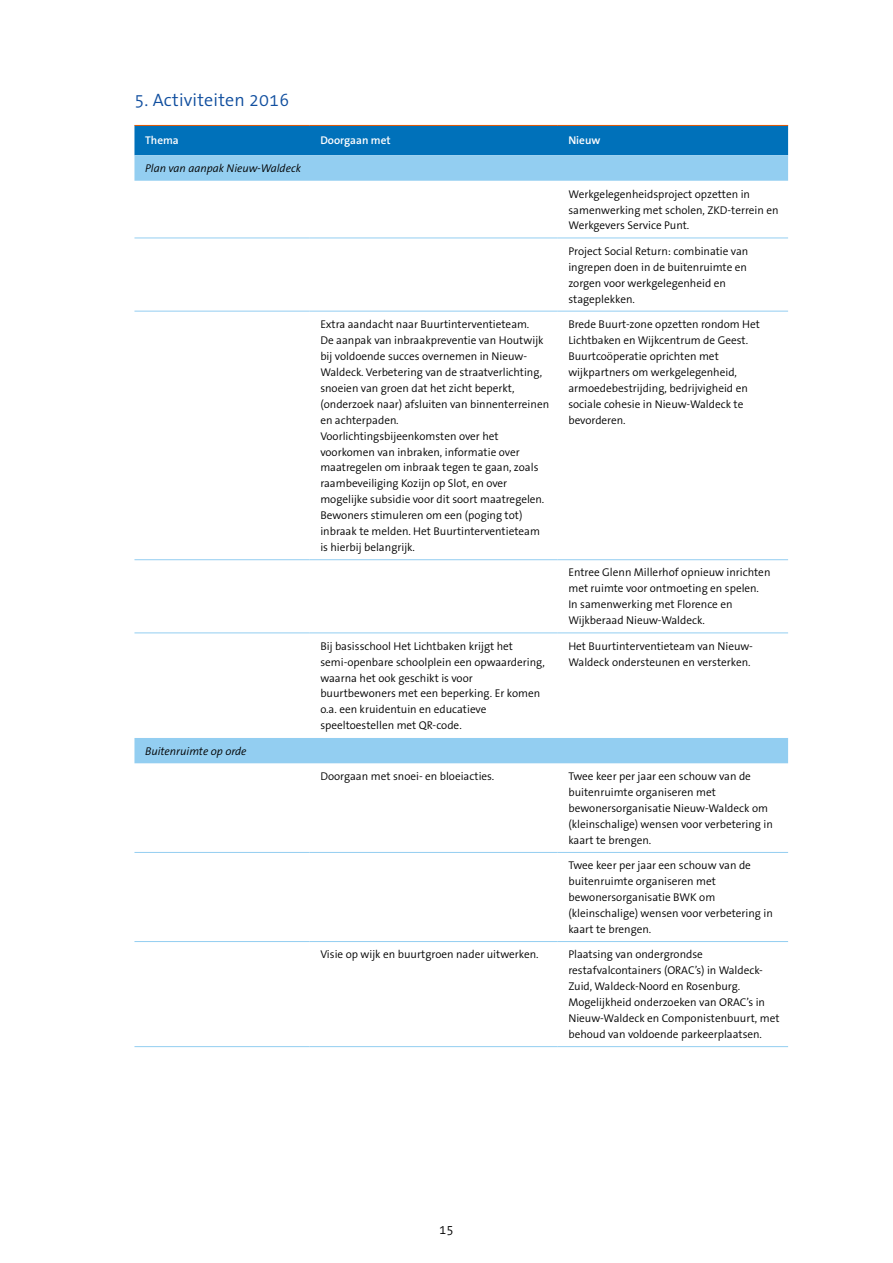
<style>
.page{position:relative;width:893px;height:1263px;background:#fff}
.page>*{position:absolute;margin:0;border:0;box-sizing:border-box;transform-origin:0 0}
.t1{font:300 18px "The Sans B W4";letter-spacing:.01em;color:#114f9f}
.t2{font:300 13.2px "The Mix B W4";color:#000}
.t3{font:300 11.25px/15.9px "The Sans B W4";color:#000}
.t4{font:italic 300 11.25px "The Sans B W4";color:#000}
.t5{font:600 11.25px "The Sans B W6";color:#fff}
</style>
<div class="page">
<div style="left:134px;top:126px;width:654px;height:29px;background:#0071ba"></div>
<svg style="left:134px;top:155px;width:654px;height:608px"></svg>
<hr style="left:134px;top:238px;width:176px;height:1px;background:#93cef1">
<hr style="left:310px;top:238px;width:248px;height:1px;background:#93cef1">
<hr style="left:558px;top:238px;width:230px;height:1px;background:#93cef1">
<hr style="left:310px;top:311px;width:248px;height:1px;background:#93cef1">
<hr style="left:310px;top:559px;width:248px;height:1px;background:#93cef1">
<hr style="left:134px;top:311px;width:176px;height:1px;background:#93cef1">
<hr style="left:134px;top:559px;width:176px;height:1px;background:#93cef1">
<hr style="left:558px;top:311px;width:230px;height:1px;background:#93cef1">
<hr style="left:558px;top:559px;width:230px;height:1px;background:#93cef1">
<hr style="left:134px;top:632px;width:176px;height:1px;background:#93cef1">
<hr style="left:310px;top:632px;width:248px;height:1px;background:#93cef1">
<hr style="left:558px;top:632px;width:230px;height:1px;background:#93cef1">
<hr style="left:134px;top:852px;width:176px;height:1px;background:#93cef1">
<hr style="left:310px;top:852px;width:248px;height:1px;background:#93cef1">
<hr style="left:558px;top:852px;width:230px;height:1px;background:#93cef1">
<hr style="left:134px;top:941px;width:176px;height:1px;background:#93cef1">
<hr style="left:310px;top:941px;width:248px;height:1px;background:#93cef1">
<hr style="left:558px;top:941px;width:230px;height:1px;background:#93cef1">
<hr style="left:134px;top:1046px;width:176px;height:1px;background:#93cef1">
<hr style="left:310px;top:1046px;width:248px;height:1px;background:#93cef1">
<hr style="left:558px;top:1046px;width:230px;height:1px;background:#93cef1">
<hr style="left:134px;top:125px;width:176px;height:1px;background:#e15601">
<hr style="left:310px;top:125px;width:248px;height:1px;background:#e15601">
<hr style="left:558px;top:125px;width:230px;height:1px;background:#e15601">
<h1 class="t1" style="left:134px;top:89px;width:156px">5. Activiteiten 2016</h1>
<p class="t5" style="left:145px;top:133px;width:35px">Thema</p>
<p class="t5" style="left:320px;top:133px;width:72px">Doorgaan met</p>
<p class="t5" style="left:568px;top:133px;width:34px">Nieuw</p>
<p class="t4" style="left:145px;top:162px;width:157px">Plan van aanpak Nieuw-Waldeck</p>
<p class="t3" style="left:568px;top:186px;width:212px">Werkgelegenheidsproject opzetten in samenwerking met scholen, ZKD-terrein en<br>Werkgevers Service Punt.</p>
<p class="t3" style="left:568px;top:243px;width:181px">Project Social Return: combinatie van ingrepen doen in de buitenruimte en zorgen voor werkgelegenheid en stageplekken.</p>
<p class="t3" style="left:320px;top:316px;width:230px">Extra aandacht naar Buurtinterventieteam.<br>De aanpak van inbraakpreventie van Houtwijk bij voldoende succes overnemen in Nieuw-Waldeck. Verbetering van de straatverlichting, snoeien van groen dat het zicht beperkt, (onderzoek naar) afsluiten van binnenterreinen en achterpaden.<br>Voorlichtingsbijeenkomsten over het voorkomen van inbraken, informatie over maatregelen om inbraak tegen te gaan, zoals raambeveiliging Kozijn op Slot, en over mogelijke subsidie voor dit soort maatregelen.<br>Bewoners stimuleren om een (poging tot) inbraak te melden. Het Buurtinterventieteam is hierbij belangrijk.</p>
<p class="t3" style="left:568px;top:316px;width:193px">Brede Buurt-zone opzetten rondom Het Lichtbaken en Wijkcentrum de Geest.<br>Buurtcoöperatie oprichten met wijkpartners om werkgelegenheid, armoedebestrijding, bedrijvigheid en sociale cohesie in Nieuw-Waldeck te bevorderen.</p>
<p class="t3" style="left:568px;top:565px;width:204px">Entree Glenn Millerhof opnieuw inrichten met ruimte voor ontmoeting en spelen.<br>In samenwerking met Florence en Wijkberaad Nieuw-Waldeck.</p>
<p class="t3" style="left:320px;top:638px;width:226px">Bij basisschool Het Lichtbaken krijgt het semi-openbare schoolplein een opwaardering, waarna het ook geschikt is voor buurtbewoners met een beperking. Er komen o.a. een kruidentuin en educatieve speeltoestellen met QR-code.</p>
<p class="t3" style="left:568px;top:638px;width:186px">Het Buurtinterventieteam van Nieuw-<br>Waldeck ondersteunen en versterken.</p>
<p class="t4" style="left:145px;top:744px;width:103px">Buitenruimte op orde</p>
<p class="t3" style="left:320px;top:768px;width:176px">Doorgaan met snoei- en bloeiacties.</p>
<p class="t3" style="left:568px;top:768px;width:206px">Twee keer per jaar een schouw van de buitenruimte organiseren met bewonersorganisatie Nieuw-Waldeck om (kleinschalige) wensen voor verbetering in kaart te brengen.</p>
<p class="t3" style="left:568px;top:857px;width:206px">Twee keer per jaar een schouw van de buitenruimte organiseren met bewonersorganisatie BWK om (kleinschalige) wensen voor verbetering in kaart te brengen.</p>
<p class="t3" style="left:320px;top:946px;width:220px">Visie op wijk en buurtgroen nader uitwerken.</p>
<p class="t3" style="left:568px;top:946px;width:213px">Plaatsing van ondergrondse restafvalcontainers (ORAC’s) in Waldeck-Zuid, Waldeck-Noord en Rosenburg.<br>Mogelijkheid onderzoeken van ORAC’s in Nieuw-Waldeck en Componistenbuurt, met behoud van voldoende parkeerplaatsen.</p>
<p class="t2" style="left:439px;top:1221px;width:16px">15</p>
</div>
